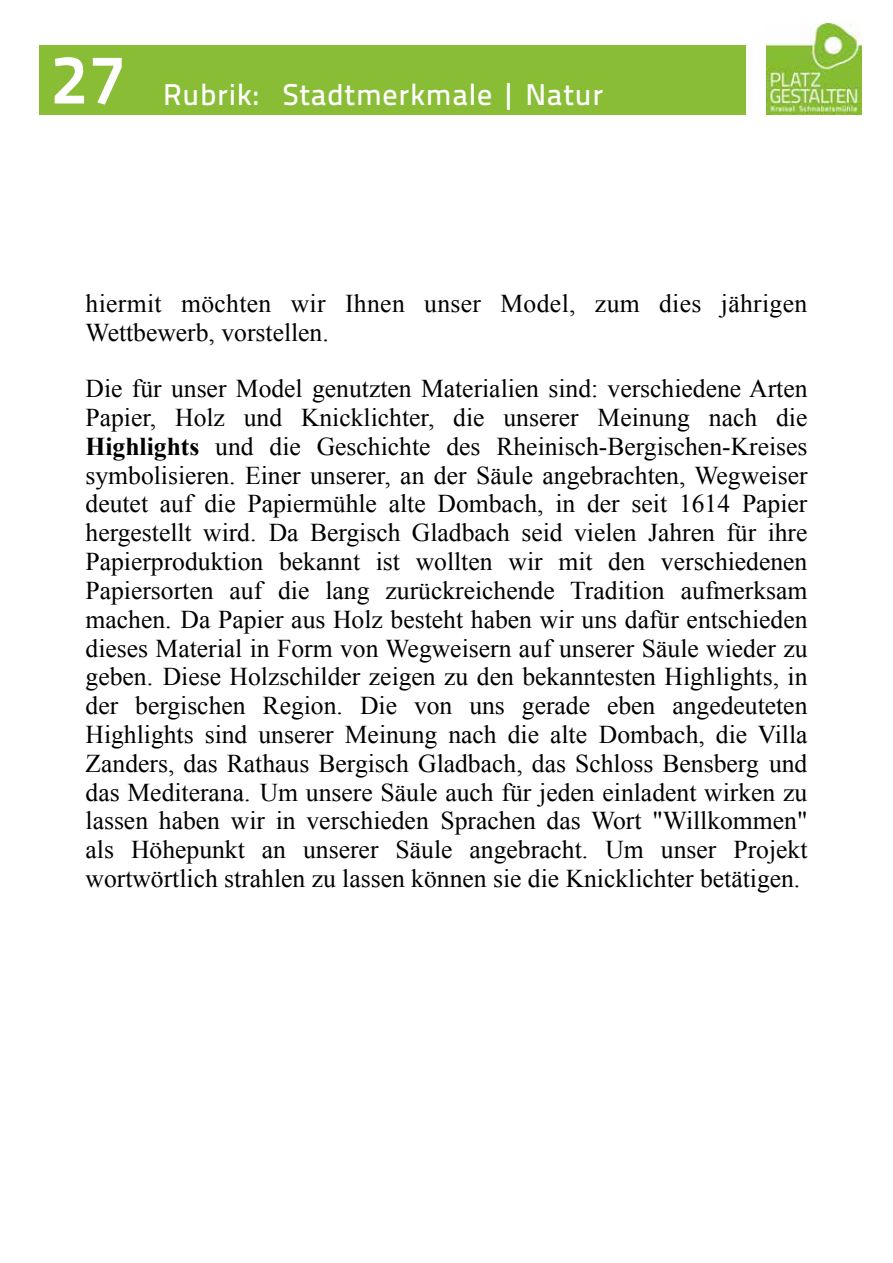
<style>
.page{position:relative;width:893px;height:1263px;background:#fff}
.page>*{position:absolute;margin:0;border:0;box-sizing:border-box;transform-origin:0 0}
.t1{font:69px "Titillium Text 22 L 800 wt";color:#fff}
.t2{font:30px "Titillium Text 22 L 600 wt";letter-spacing:.025em;color:#fff}
.t3{font:25.65px/28.8px "Times New Roman";color:#000}
.s1{font-weight:700}
</style>
<div class="page">
<img style="left:766px;top:23px;width:96px;height:92px">
<div style="left:39px;top:45px;width:707px;height:70px;background:#88bd35"></div>
<h1 class="t1" style="left:51px;top:26px;width:76px">27</h1>
<p class="t2" style="left:163px;top:71px;width:441px">Rubrik: Stadtmerkmale | Natur</p>
<p class="t3" style="left:86px;top:289px;width:723px">hiermit möchten wir Ihnen unser Model, zum dies jährigen<br>Wettbewerb, vorstellen.</p>
<p class="t3" style="left:86px;top:374px;width:723px;text-align:justify">Die für unser Model genutzten Materialien sind: verschiedene Arten Papier, Holz und Knicklichter, die unserer Meinung nach die <span class="s1">Highlights</span> und die Geschichte des Rheinisch-Bergischen-Kreises symbolisieren. Einer unserer, an der Säule angebrachten, Wegweiser deutet auf die Papiermühle alte Dombach, in der seit 1614 Papier hergestellt wird. Da Bergisch Gladbach seid vielen Jahren für ihre Papierproduktion bekannt ist wollten wir mit den verschiedenen Papiersorten auf die lang zurückreichende Tradition aufmerksam machen. Da Papier aus Holz besteht haben wir uns dafür entschieden dieses Material in Form von Wegweisern auf unserer Säule wieder zu geben. Diese Holzschilder zeigen zu den bekanntesten Highlights, in der bergischen Region. Die von uns gerade eben angedeuteten Highlights sind unserer Meinung nach die alte Dombach, die Villa Zanders, das Rathaus Bergisch Gladbach, das Schloss Bensberg und das Mediterana. Um unsere Säule auch für jeden einladent wirken zu lassen haben wir in verschieden Sprachen das Wort "Willkommen" als Höhepunkt an unserer Säule angebracht. Um unser Projekt wortwörtlich strahlen zu lassen können sie die Knicklichter betätigen.</p>
</div>
